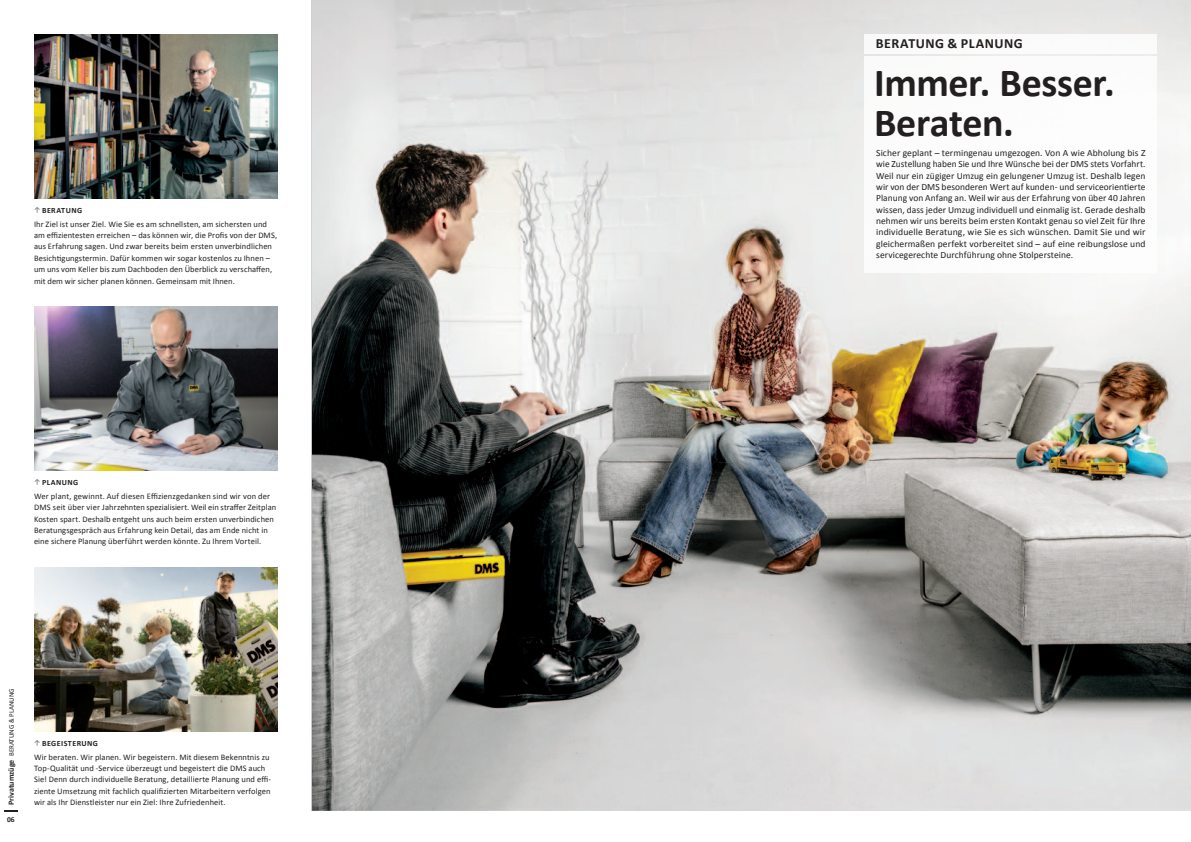
<style>
.page{position:relative;width:1191px;height:842px;background:#fff}
.page>*{position:absolute;margin:0;border:0;box-sizing:border-box;transform-origin:0 0}
.t1{font:700 40px/39.7px "Calibri";letter-spacing:-.01em;color:#231f20}
.t2{font:700 14px "Calibri";letter-spacing:.035em;color:#231f20}
.t3{font:9.5px/11.3px "Calibri";letter-spacing:.005em;color:#231f20;text-align:justify}
.t4{font:8.5px/11.3px "Calibri";letter-spacing:.01em;color:#231f20}
.t5{font:700 8px "Calibri";letter-spacing:.055em;color:#231f20}
.t6{font:700 7.5px "Calibri";color:#231f20}
.t7{font:7px "Calibri";color:#231f20}
.s1{font-size:7px;color:#808285}
.s2{font-weight:700;font-size:8px}
</style>
<div class="page">
<img style="left:312px;top:0;width:879px;height:811px">
<img style="left:34px;top:34px;width:244px;height:164px">
<img style="left:34px;top:306px;width:244px;height:165px">
<img style="left:34px;top:567px;width:244px;height:164px">
<img style="left:865px;top:34px;width:292px;height:20px">
<img style="left:865px;top:57px;width:292px;height:215px">
<svg style="left:5px;top:810px;width:13px;height:1px"></svg>
<p class="t5" style="left:34px;top:205px;width:50px"><span class="s1">↑</span> BERATUNG</p>
<p class="t4" style="left:34px;top:218px;width:245px">Ihr Ziel ist unser Ziel. Wie Sie es am schnellsten, am sichersten und am effizientesten erreichen – das können wir, die Profis von der DMS, aus Erfahrung sagen. Und zwar bereits beim ersten unverbindlichen Besichtigungstermin. Dafür kommen wir sogar kostenlos zu Ihnen – um uns vom Keller bis zum Dachboden den Überblick zu verschaffen, mit dem wir sicher planen können. Gemeinsam mit Ihnen.</p>
<p class="t5" style="left:34px;top:477px;width:46px"><span class="s1">↑</span> PLANUNG</p>
<p class="t4" style="left:34px;top:490px;width:244px">Wer plant, gewinnt. Auf diesen Effizienzgedanken sind wir von der DMS seit über vier Jahrzehnten spezialisiert. Weil ein straffer Zeitplan Kosten spart. Deshalb entgeht uns auch beim ersten unverbindichen Beratungsgespräch aus Erfahrung kein Detail, das am Ende nicht in eine sichere Planung überführt werden könnte. Zu Ihrem Vorteil.</p>
<p class="t7" style="left:7px;top:805px;width:118px;rotate:-90deg"><span class="s2">Privatumzüge</span> BERATUNG &amp; PLANUNG</p>
<p class="t6" style="left:7px;top:815px;width:9px">06</p>
<p class="t5" style="left:34px;top:738px;width:65px"><span class="s1">↑</span> BEGEISTERUNG</p>
<p class="t4" style="left:34px;top:751px;width:238px">Wir beraten. Wir planen. Wir begeistern. Mit diesem Bekenntnis zu Top-Qualität und -Service überzeugt und begeistert die DMS auch Sie! Denn durch individuelle Beratung, detaillierte Planung und effi&shy;ziente Umsetzung mit fachlich qualifizierten Mitarbeitern verfolgen wir als Ihr Dienstleister nur ein Ziel: Ihre Zufriedenheit.</p>
<h2 class="t2" style="left:875px;top:35px;width:148px">BERATUNG &amp; PLANUNG</h2>
<h1 class="t1" style="left:874px;top:61px;width:242px">Immer. Besser.<br>Beraten.</h1>
<p class="t3" style="left:876px;top:147px;width:271px">Sicher geplant – termingenau umgezogen. Von A wie Abholung bis Z wie Zustellung haben Sie und Ihre Wünsche bei der DMS stets Vorfahrt.<br>Weil nur ein zügiger Umzug ein gelungener Umzug ist. Deshalb legen wir von der DMS besonderen Wert auf kunden- und serviceorientierte Planung von Anfang an. Weil wir aus der Erfahrung von über 40 Jahren wissen, dass jeder Umzug individuell und einmalig ist. Gerade deshalb nehmen wir uns bereits beim ersten Kontakt genau so viel Zeit für Ihre individuelle Beratung, wie Sie es sich wünschen. Damit Sie und wir gleichermaßen perfekt vorbereitet sind – auf eine reibungslose und servicegerechte Durchführung ohne Stolpersteine.</p>
</div>
